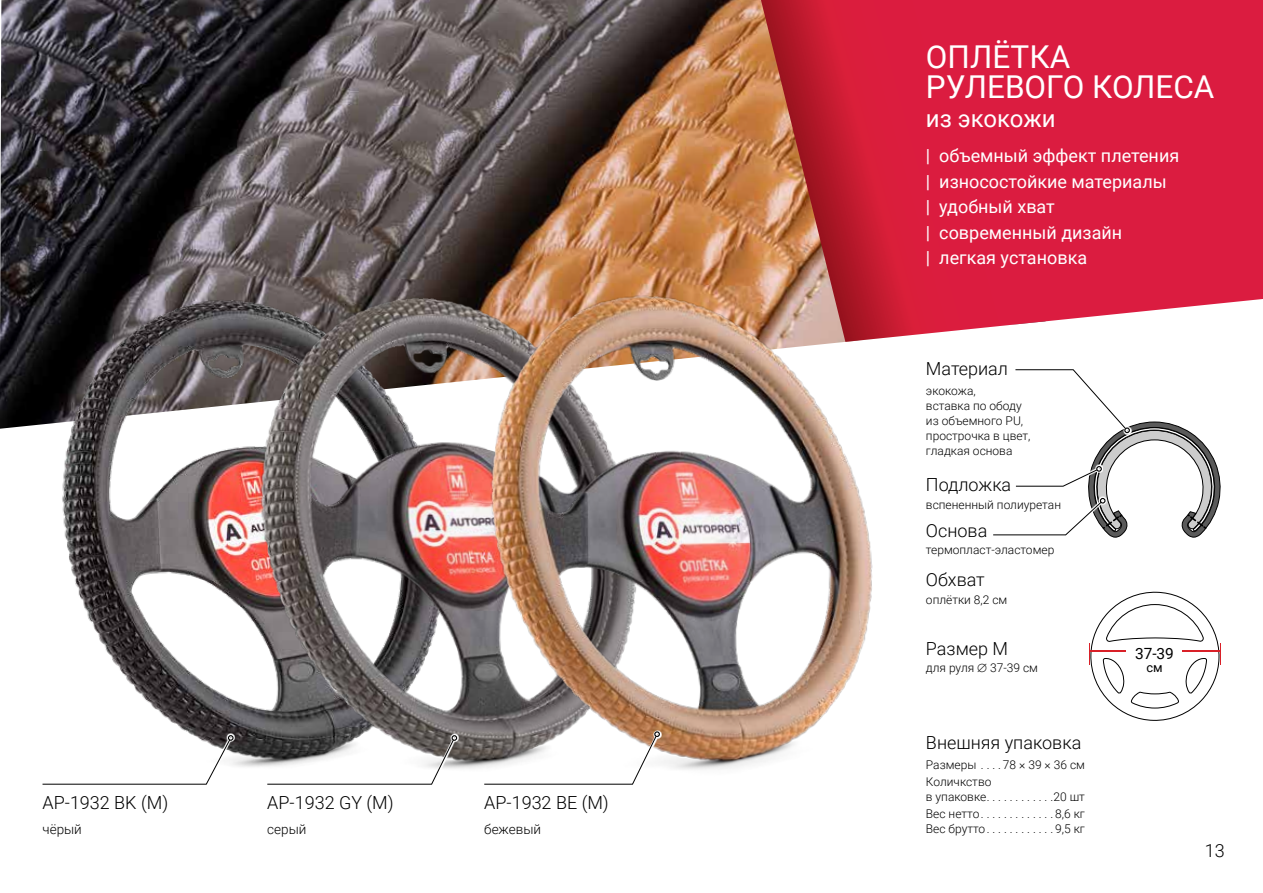
<style>
.page{position:relative;width:1263px;height:893px;background:#fff}
.page>*{position:absolute;margin:0;border:0;box-sizing:border-box;transform-origin:0 0}
.t1{font:31.5px/30px "Roboto";color:#fff}
.t2{font:24px "Roboto";color:#fff}
.t3{font:18px/25.5px "Roboto";color:#fff}
.t4{font:300 18px "Roboto";color:#000}
.t5{font:15.45px "Roboto";color:#000}
.t6{font:300 13.5px "Roboto";color:#000}
.t7{font:12.9px "Roboto";color:#000}
.t8{font:300 12px/15px "Roboto";color:#000}
</style>
<div class="page">
<img style="left:0;top:0;width:761px;height:429px">
<svg style="left:761px;top:0;width:502px;height:330px;background:#d72844"></svg>
<img style="left:43px;top:243px;width:331px;height:474px">
<img style="left:164px;top:251px;width:210px;height:516px">
<img style="left:374px;top:236px;width:587px;height:534px">
<div style="left:41px;top:734px;width:194px;height:52px;background:#fff"></div>
<svg style="left:42px;top:735px;width:192px;height:50px"></svg>
<svg style="left:266px;top:734px;width:192px;height:36px"></svg>
<svg style="left:267px;top:735px;width:190px;height:50px"></svg>
<svg style="left:483px;top:730px;width:178px;height:40px"></svg>
<svg style="left:483px;top:731px;width:177px;height:54px"></svg>
<svg style="left:1089px;top:591px;width:132px;height:130px"></svg>
<svg style="left:993px;top:369px;width:228px;height:168px"></svg>
<h3 class="t4" style="left:43px;top:790px;width:127px">AP-1932 BK (М)</h3>
<h3 class="t4" style="left:484px;top:790px;width:126px">AP-1932 BE (М)</h3>
<h3 class="t4" style="left:267px;top:790px;width:128px">AP-1932 GY (М)</h3>
<p class="t6" style="left:43px;top:819px;width:41px">чёрый</p>
<p class="t6" style="left:267px;top:819px;width:41px">серый</p>
<p class="t6" style="left:484px;top:819px;width:58px">бежевый</p>
<h1 class="t1" style="left:926px;top:41px;width:290px">ОПЛЁТКА<br>РУЛЕВОГО КОЛЕСА</h1>
<h2 class="t2" style="left:926px;top:101px;width:131px">из экокожи</h2>
<h3 class="t3" style="left:926px;top:143px;width:255px">| объемный эффект плетения | износостойкие материалы<br>| удобный хват<br>| современный дизайн<br>| легкая установка</h3>
<h3 class="t4" style="left:926px;top:356px;width:84px">Материал</h3>
<p class="t8" style="left:926px;top:383px;width:106px">экокожа,<br>вставка по ободу из объемного PU, прострочка в цвет, гладкая основа</p>
<h3 class="t4" style="left:926px;top:472px;width:87px">Подложка</h3>
<p class="t8" style="left:926px;top:496px;width:137px">вспененный полиуретан</p>
<h3 class="t4" style="left:926px;top:518px;width:63px">Основа</h3>
<p class="t8" style="left:926px;top:542px;width:130px">термопласт-эластомер</p>
<h3 class="t4" style="left:926px;top:567px;width:60px">Обхват</h3>
<p class="t8" style="left:926px;top:592px;width:83px">оплётки 8,2 см</p>
<h3 class="t4" style="left:926px;top:636px;width:84px">Размер М</h3>
<p class="t8" style="left:926px;top:660px;width:113px">для руля ∅ 37-39 см</p>
<h3 class="t4" style="left:926px;top:730px;width:157px">Внешняя упаковка</h3>
<p class="t8" style="left:926px;top:756px;width:160px;line-height:17.1px">Размеры . . . 78 × 39 × 36 см<br>Количкство</p>
<p class="t8" style="left:926px;top:788px;width:160px;line-height:17.1px">в упаковке . . . . . . . . . . . 20 шт<br>Вес нетто . . . . . . . . . . . . 8,6 кг</p>
<p class="t8" style="left:926px;top:821px;width:160px">Вес брутто . . . . . . . . . . . 9,5 кг</p>
<p class="t5" style="left:1135px;top:642px;width:40px">37-39</p>
<p class="t7" style="left:1146px;top:658px;width:18px">см</p>
<h3 class="t4" style="left:1205px;top:838px;width:21px">13</h3>
</div>
